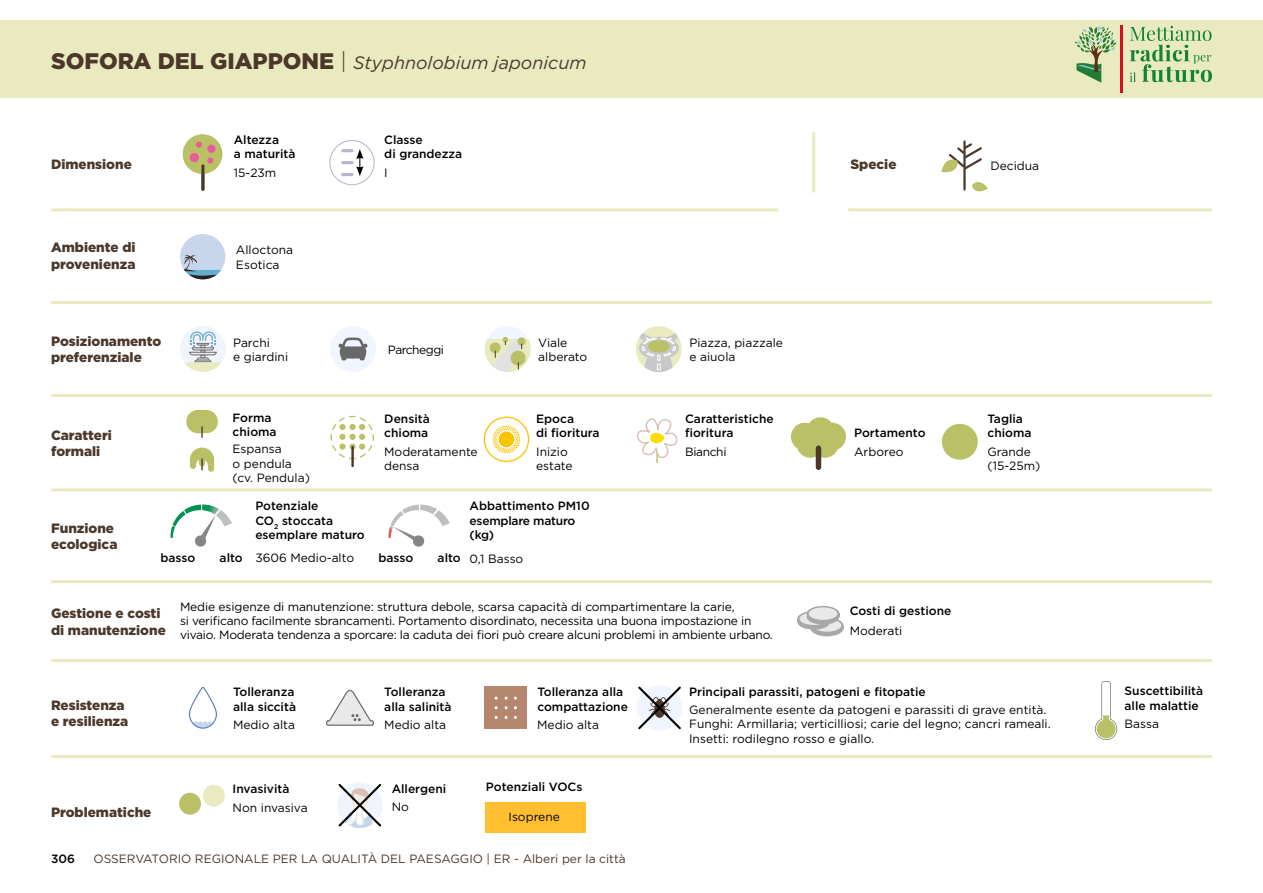
<style>
.page{position:relative;width:1263px;height:893px;background:#fff}
.page>*{position:absolute;margin:0;border:0;box-sizing:border-box;transform-origin:0 0}
.t1{font:italic 18px "Gotham";color:#4b382b}
.t2{font:900 13.5px/16.2px "Gotham";color:#4b382b}
.t3{font:12px/14.4px "Gotham";letter-spacing:-.005em;color:#000}
.t4{font:500 12px/14.4px "Gotham";color:#000}
.t5{font:12px "Gotham";color:#4b382b}
.t6{font:500 12px/14.4px "Gotham";letter-spacing:-.02em;color:#000}
.t7{font:12px "Gotham";letter-spacing:-.04em;color:#000}
.t8{font:12px "Gotham";letter-spacing:-.03em;color:#000}
.s1{font-weight:900;font-style:normal;font-size:22.5px}
.s2{font-weight:300;font-style:normal;font-size:22.5px}
.s3{font-weight:500}
</style>
<div class="page">
<div style="left:0;top:20px;width:1263px;height:77px;background:#e9eac0"></div>
<hr style="left:51px;top:301px;width:1161px;height:3px;background:#e9eac0">
<hr style="left:51px;top:394px;width:1161px;height:3px;background:#e9eac0">
<hr style="left:51px;top:488px;width:1161px;height:3px;background:#e9eac0">
<hr style="left:51px;top:580px;width:1161px;height:3px;background:#e9eac0">
<hr style="left:51px;top:659px;width:1161px;height:3px;background:#e9eac0">
<hr style="left:51px;top:755px;width:1161px;height:3px;background:#e9eac0">
<hr style="left:848px;top:208px;width:364px;height:3px;background:#e9eac0">
<hr style="left:812px;top:132px;width:3px;height:60px;background:#e9eac0">
<hr style="left:51px;top:208px;width:727px;height:3px;background:#e9eac0">
<div style="left:183px;top:134px;width:39px;height:40px;background:#bac065;border-radius:50%"></div>
<hr style="left:201px;top:166px;width:3px;height:23px;background:#4b382b">
<div style="left:190px;top:153px;width:9px;height:9px;background:#eb5b9c;border-radius:50%"></div>
<div style="left:207px;top:145px;width:9px;height:8px;background:#eb5b9c;border-radius:50%"></div>
<svg style="left:207px;top:157px;width:6px;height:6px"></svg>
<svg style="left:196px;top:142px;width:6px;height:6px"></svg>
<div style="left:329px;top:140px;width:46px;height:45px;border:1px solid #b8b4cd;border-radius:50%"></div>
<svg style="left:343px;top:149px;width:20px;height:27px"></svg>
<hr style="left:963px;top:141px;width:3px;height:49px;background:#4b382b">
<svg style="left:941px;top:141px;width:41px;height:32px"></svg>
<svg style="left:972px;top:182px;width:16px;height:10px"></svg>
<div style="left:180px;top:234px;width:45px;height:45px;background:#c8d6eb;border-radius:50%"></div>
<svg style="left:180px;top:255px;width:45px;height:24px"></svg>
<div style="left:180px;top:326px;width:46px;height:46px;background:#f0f4fc;border-radius:50%"></div>
<svg style="left:184px;top:331px;width:38px;height:41px"></svg>
<div style="left:330px;top:326px;width:46px;height:46px;background:#f0f5ff;border-radius:50%"></div>
<svg style="left:339px;top:337px;width:28px;height:23px"></svg>
<div style="left:485px;top:326px;width:46px;height:46px;background:#f0f5ff;border-radius:50%"></div>
<svg style="left:485px;top:337px;width:46px;height:35px"></svg>
<div style="left:636px;top:326px;width:46px;height:46px;background:#e9eac0;border-radius:50%"></div>
<svg style="left:639px;top:327px;width:40px;height:45px"></svg>
<div style="left:186px;top:410px;width:32px;height:23px;background:#bac065;border-radius:12px"></div>
<svg style="left:201px;top:427px;width:2px;height:10px"></svg>
<svg style="left:190px;top:448px;width:24px;height:24px"></svg>
<svg style="left:330px;top:415px;width:44px;height:45px"></svg>
<svg style="left:339px;top:443px;width:7px;height:7px"></svg>
<svg style="left:349px;top:443px;width:7px;height:7px"></svg>
<div style="left:359px;top:443px;width:6px;height:7px;background:#bac065;border-radius:50%"></div>
<hr style="left:351px;top:447px;width:3px;height:19px;background:#4b382b">
<div style="left:484px;top:417px;width:45px;height:45px;border:1px solid #f8c405;border-radius:50%"></div>
<svg style="left:492px;top:425px;width:29px;height:29px"></svg>
<div style="left:499px;top:431px;width:15px;height:16px;background:#f8c405;border-radius:50%"></div>
<svg style="left:636px;top:418px;width:42px;height:45px"></svg>
<div style="left:791px;top:423px;width:28px;height:27px;background:#bac065;border-radius:50%"></div>
<div style="left:807px;top:417px;width:27px;height:28px;background:#bac065;border-radius:50%"></div>
<div style="left:818px;top:423px;width:28px;height:27px;background:#bac065;border-radius:50%"></div>
<div style="left:811px;top:430px;width:28px;height:28px;background:#bac065;border-radius:50%"></div>
<div style="left:796px;top:430px;width:28px;height:28px;background:#bac065;border-radius:50%"></div>
<div style="left:816px;top:448px;width:5px;height:19px;background:#4b382b"></div>
<div style="left:942px;top:424px;width:36px;height:36px;background:#bac065;border-radius:50%"></div>
<svg style="left:171px;top:505px;width:61px;height:42px"></svg>
<svg style="left:389px;top:505px;width:61px;height:39px"></svg>
<div style="left:413px;top:535px;width:11px;height:12px;background:#858584;border-radius:50%"></div>
<div style="left:811px;top:621px;width:32px;height:15px;background:#a8a8a7;border-radius:50%"></div>
<svg style="left:811px;top:618px;width:32px;height:15px"></svg>
<div style="left:813px;top:619px;width:28px;height:13px;background:#e9e9e9;border-radius:50%"></div>
<div style="left:797px;top:614px;width:33px;height:16px;background:#a8a8a7;border-radius:50%"></div>
<svg style="left:797px;top:611px;width:33px;height:15px"></svg>
<svg style="left:799px;top:612px;width:29px;height:13px"></svg>
<div style="left:807px;top:609px;width:32px;height:16px;background:#a8a8a7;border-radius:50%"></div>
<svg style="left:807px;top:606px;width:32px;height:15px"></svg>
<div style="left:809px;top:607px;width:28px;height:13px;background:#e9e9e9;border-radius:50%"></div>
<svg style="left:188px;top:687px;width:29px;height:42px"></svg>
<svg style="left:326px;top:689px;width:48px;height:37px"></svg>
<div style="left:485px;top:686px;width:42px;height:43px;background:#b4876e"></div>
<svg style="left:637px;top:685px;width:45px;height:46px"></svg>
<svg style="left:1095px;top:681px;width:22px;height:59px"></svg>
<div style="left:179px;top:793px;width:22px;height:22px;background:#bac065;border-radius:50%"></div>
<div style="left:203px;top:785px;width:22px;height:21px;background:#e9eac0;border-radius:50%"></div>
<svg style="left:337px;top:783px;width:45px;height:45px"></svg>
<div style="left:485px;top:802px;width:101px;height:30px;background:#ffbf2e"></div>
<svg style="left:1130px;top:26px;width:82px;height:56px"></svg>
<svg style="left:1074px;top:26px;width:43px;height:57px"></svg>
<hr style="left:1120px;top:26px;width:3px;height:67px;background:#d80f21">
<h1 class="t1" style="left:51px;top:51px;width:537px"><span class="s1">SOFORA DEL GIAPPONE</span> <span class="s2">|</span> Styphnolobium japonicum</h1>
<p class="t2" style="left:51px;top:155px;width:82px">Dimensione</p>
<p class="t2" style="left:51px;top:239px;width:86px">Ambiente di provenienza</p>
<p class="t2" style="left:51px;top:333px;width:112px">Posizionamento preferenziale</p>
<p class="t2" style="left:51px;top:427px;width:62px">Caratteri formali</p>
<p class="t4" style="left:234px;top:132px;width:63px">Altezza<br>a maturità</p>
<p class="t4" style="left:384px;top:132px;width:79px">Classe<br>di grandezza</p>
<p class="t3" style="left:384px;top:165px;width:5px">I</p>
<p class="t3" style="left:234px;top:165px;width:44px">15-23m</p>
<p class="t3" style="left:236px;top:242px;width:59px">Alloctona<br>Esotica</p>
<p class="t3" style="left:233px;top:335px;width:57px">Parchi<br>e giardini</p>
<p class="t7" style="left:388px;top:342px;width:58px">Parcheggi</p>
<p class="t3" style="left:538px;top:335px;width:51px">Viale alberato</p>
<p class="t3" style="left:689px;top:335px;width:95px">Piazza, piazzale e aiuola</p>
<p class="t4" style="left:233px;top:410px;width:46px">Forma chioma</p>
<p class="t3" style="left:233px;top:441px;width:79px">Espansa<br>o pendula (cv. Pendula)</p>
<p class="t4" style="left:384px;top:411px;width:47px">Densità chioma</p>
<p class="t3" style="left:384px;top:444px;width:95px">Moderatamente densa</p>
<p class="t4" style="left:685px;top:411px;width:90px">Caratteristiche fioritura</p>
<p class="t4" style="left:536px;top:411px;width:65px">Epoca<br>di fioritura</p>
<p class="t3" style="left:536px;top:444px;width:38px">Inizio estate</p>
<p class="t8" style="left:685px;top:444px;width:43px">Bianchi</p>
<p class="t2" style="left:850px;top:155px;width:48px">Specie</p>
<p class="t4" style="left:854px;top:425px;width:73px">Portamento</p>
<p class="t3" style="left:854px;top:444px;width:51px">Arboreo</p>
<p class="t4" style="left:255px;top:499px;width:111px">Potenziale<br>CO<sub>2</sub> stoccata esemplare maturo</p>
<p class="t3" style="left:255px;top:550px;width:100px">3606 Medio-alto</p>
<p class="t6" style="left:470px;top:499px;width:122px">Abbattimento PM10 esemplare maturo (kg)</p>
<p class="t2" style="left:51px;top:520px;width:68px">Funzione ecologica</p>
<p class="t4" style="left:378px;top:550px;width:36px">basso</p>
<p class="t3" style="left:438px;top:551px;width:87px"><span class="s3">alto</span> 0,1 Basso</p>
<p class="t3" style="left:180px;top:599px;width:594px">Medie esigenze di manutenzione: struttura debole, scarsa capacità di compartimentare la carie,<br>si verificano facilmente sbrancamenti. Portamento disordinato, necessita una buona impostazione in vivaio. Moderata tendenza a sporcare: la caduta dei fiori può creare alcuni problemi in ambiente urbano.</p>
<p class="t4" style="left:850px;top:604px;width:103px">Costi di gestione</p>
<p class="t4" style="left:160px;top:550px;width:36px">basso</p>
<p class="t4" style="left:220px;top:550px;width:25px">alto</p>
<p class="t2" style="left:51px;top:605px;width:116px">Gestione e costi di manutenzione</p>
<p class="t3" style="left:850px;top:623px;width:54px">Moderati</p>
<p class="t3" style="left:990px;top:158px;width:50px">Decidua</p>
<p class="t4" style="left:987px;top:411px;width:46px">Taglia chioma</p>
<p class="t3" style="left:987px;top:444px;width:54px">Grande (15-25m)</p>
<p class="t2" style="left:51px;top:697px;width:79px">Resistenza e resilienza</p>
<p class="t2" style="left:51px;top:804px;width:102px">Problematiche</p>
<p class="t4" style="left:233px;top:684px;width:64px">Tolleranza alla siccità</p>
<p class="t3" style="left:233px;top:717px;width:63px">Medio alta</p>
<p class="t4" style="left:233px;top:781px;width:58px">Invasività</p>
<p class="t3" style="left:233px;top:800px;width:77px">Non invasiva</p>
<p class="t4" style="left:384px;top:685px;width:69px">Tolleranza alla salinità</p>
<p class="t3" style="left:384px;top:717px;width:63px">Medio alta</p>
<p class="t4" style="left:392px;top:781px;width:56px">Allergeni</p>
<p class="t3" style="left:392px;top:799px;width:19px">No</p>
<p class="t4" style="left:537px;top:684px;width:92px">Tolleranza alla compattazione</p>
<p class="t3" style="left:537px;top:717px;width:63px">Medio alta</p>
<p class="t4" style="left:486px;top:779px;width:98px">Potenziali VOCs</p>
<p class="t3" style="left:508px;top:809px;width:53px">Isoprene</p>
<p class="t4" style="left:51px;top:851px;width:25px">306</p>
<p class="t5" style="left:94px;top:851px;width:534px">OSSERVATORIO REGIONALE PER LA QUALITÀ DEL PAESAGGIO | ER - Alberi per la città</p>
<p class="t4" style="left:689px;top:684px;width:238px">Principali parassiti, patogeni e fitopatie</p>
<p class="t3" style="left:689px;top:702px;width:363px">Generalmente esente da patogeni e parassiti di grave entità.<br>Funghi: Armillaria; verticilliosi; carie del legno; cancri rameali.<br>Insetti: rodilegno rosso e giallo.</p>
<p class="t4" style="left:1124px;top:684px;width:80px">Suscettibilità alle malattie</p>
<p class="t3" style="left:1124px;top:717px;width:36px">Bassa</p>
</div>
